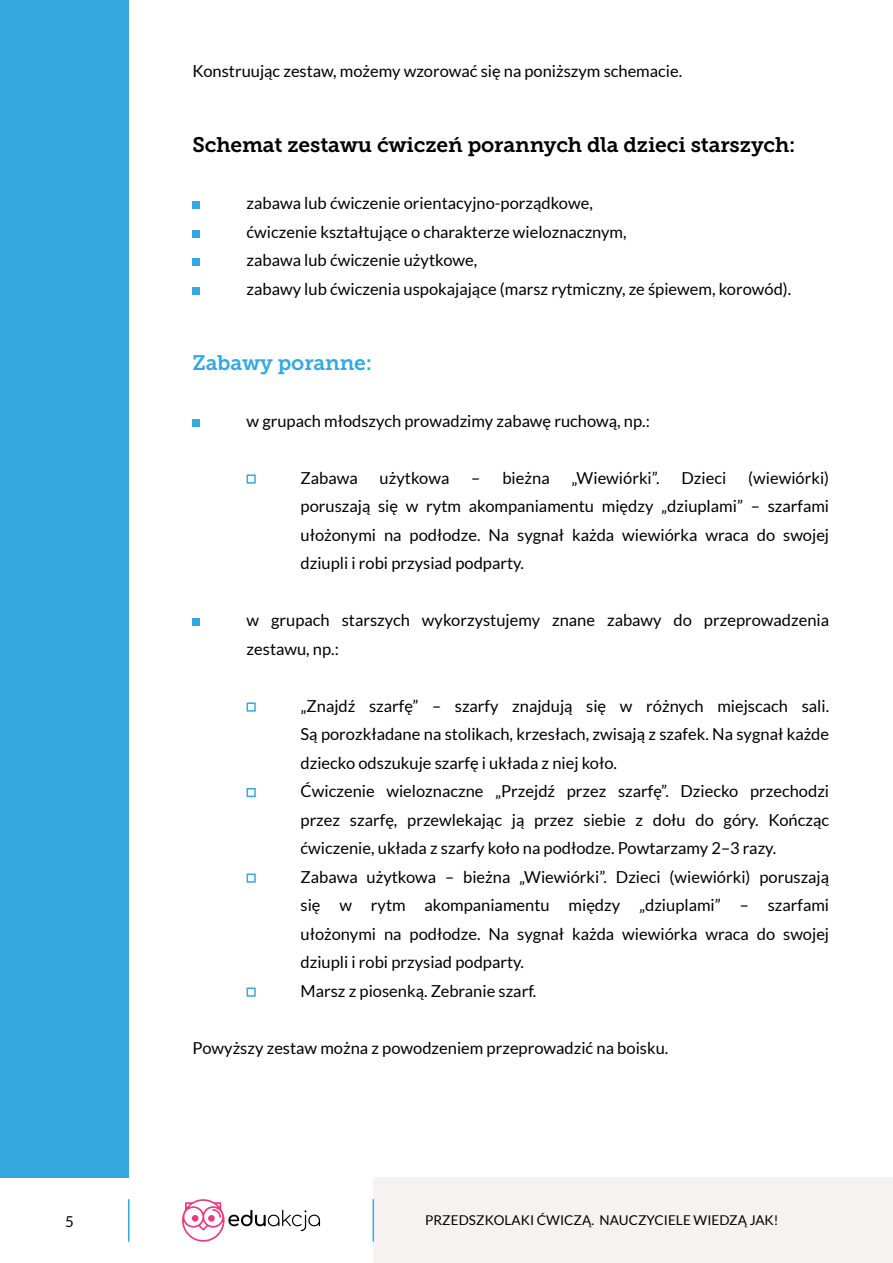
<style>
.page{position:relative;width:893px;height:1263px;background:#fff}
.page>*{position:absolute;margin:0;border:0;box-sizing:border-box;transform-origin:0 0}
.t1{font:21px "Museo Slab 700";letter-spacing:-.005em;color:#000}
.t2{font:21px "Museo Slab 700";letter-spacing:-.005em;color:#36a8e0}
.t3{font:16.5px/28.5px "Lato";color:#000}
.t4{font:15px "Lato";color:#000}
.t5{font:13.5px "Lato";letter-spacing:.005em;color:#000}
</style>
<div class="page">
<div style="left:373px;top:1177px;width:520px;height:86px;background:#f5f2f1"></div>
<hr style="left:373px;top:1199px;width:1px;height:43px;background:#36a8e0">
<svg style="left:182px;top:1199px;width:138px;height:43px"></svg>
<hr style="left:128px;top:1199px;width:2px;height:43px;background:#36a8e0">
<div style="left:0;top:0;width:129px;height:1177px;background:#36a8e0"></div>
<div style="left:193px;top:201px;width:7px;height:8px;background:#36a8e0"></div>
<div style="left:193px;top:230px;width:7px;height:8px;background:#36a8e0"></div>
<div style="left:193px;top:258px;width:7px;height:8px;background:#36a8e0"></div>
<div style="left:193px;top:287px;width:7px;height:8px;background:#36a8e0"></div>
<div style="left:193px;top:419px;width:7px;height:8px;background:#36a8e0"></div>
<div style="left:247px;top:474px;width:9px;height:10px;border:2px solid #36a8e0"></div>
<div style="left:193px;top:618px;width:7px;height:8px;background:#36a8e0"></div>
<div style="left:247px;top:702px;width:9px;height:10px;border:2px solid #36a8e0"></div>
<div style="left:247px;top:788px;width:9px;height:9px;border:2px solid #36a8e0"></div>
<div style="left:247px;top:873px;width:9px;height:10px;border:2px solid #36a8e0"></div>
<div style="left:247px;top:987px;width:9px;height:10px;border:2px solid #36a8e0"></div>
<p class="t3" style="left:193px;top:57px;width:491px">Konstruując zestaw, możemy wzorować się na poniższym schemacie.</p>
<p class="t1" style="left:193px;top:133px;width:604px">Schemat zestawu ćwiczeń porannych dla dzieci starszych:</p>
<p class="t3" style="left:247px;top:189px;width:546px">zabawa lub ćwiczenie orientacyjno-porządkowe,<br>ćwiczenie kształtujące o charakterze wieloznacznym,<br>zabawa lub ćwiczenie użytkowe,<br>zabawy lub ćwiczenia uspokajające (marsz rytmiczny, ze śpiewem, korowód).</p>
<p class="t2" style="left:193px;top:350px;width:181px">Zabawy poranne:</p>
<p class="t3" style="left:247px;top:406px;width:405px">w grupach młodszych prowadzimy zabawę ruchową, np.:</p>
<p class="t3" style="left:301px;top:463px;width:530px;text-align:justify;text-indent:448px">(wiewiórki) poruszają się w rytm akompaniamentu między „dziuplami” – szarfami ułożonymi na podłodze. Na sygnał każda wiewiórka wraca do swojej dziupli i robi przysiad podparty.</p>
<p class="t3" style="left:301px;top:463px;width:59px">Zabawa</p>
<p class="t3" style="left:380px;top:463px;width:71px">użytkowa</p>
<p class="t3" style="left:471px;top:463px;width:80px">– bieżna</p>
<p class="t3" style="left:572px;top:463px;width:89px">„Wiewiórki”.</p>
<p class="t3" style="left:681px;top:463px;width:46px">Dzieci</p>
<p class="t3" style="left:247px;top:606px;width:584px">w grupach starszych wykorzystujemy znane zabawy do przeprowadzenia zestawu, np.:</p>
<p class="t3" style="left:301px;top:691px;width:530px">„Znajdź szarfę” – szarfy znajdują się w różnych miejscach sali.<br>Są porozkładane na stolikach, krzesłach, zwisają z szafek. Na sygnał każde dziecko odszukuje szarfę i układa z niej koło.<br>Ćwiczenie wieloznaczne „Przejdź przez szarfę”. Dziecko przechodzi przez szarfę, przewlekając ją przez siebie z dołu do góry. Kończąc ćwiczenie, układa z szarfy koło na podłodze. Powtarzamy 2–3 razy.<br>Zabawa użytkowa – bieżna „Wiewiórki”. Dzieci (wiewiórki) poruszają się w rytm akompaniamentu między „dziuplami” – szarfami ułożonymi na podłodze. Na sygnał każda wiewiórka wraca do swojej dziupli i robi przysiad podparty.<br>Marsz z piosenką. Zebranie szarf.</p>
<p class="t3" style="left:193px;top:1033px;width:477px">Powyższy zestaw można z powodzeniem przeprowadzić na boisku.</p>
<p class="t4" style="left:65px;top:1213px;width:10px">5</p>
<p class="t5" style="left:425px;top:1213px;width:355px">PRZEDSZKOLAKI ĆWICZĄ. NAUCZYCIELE WIEDZĄ JAK!</p>
</div>
